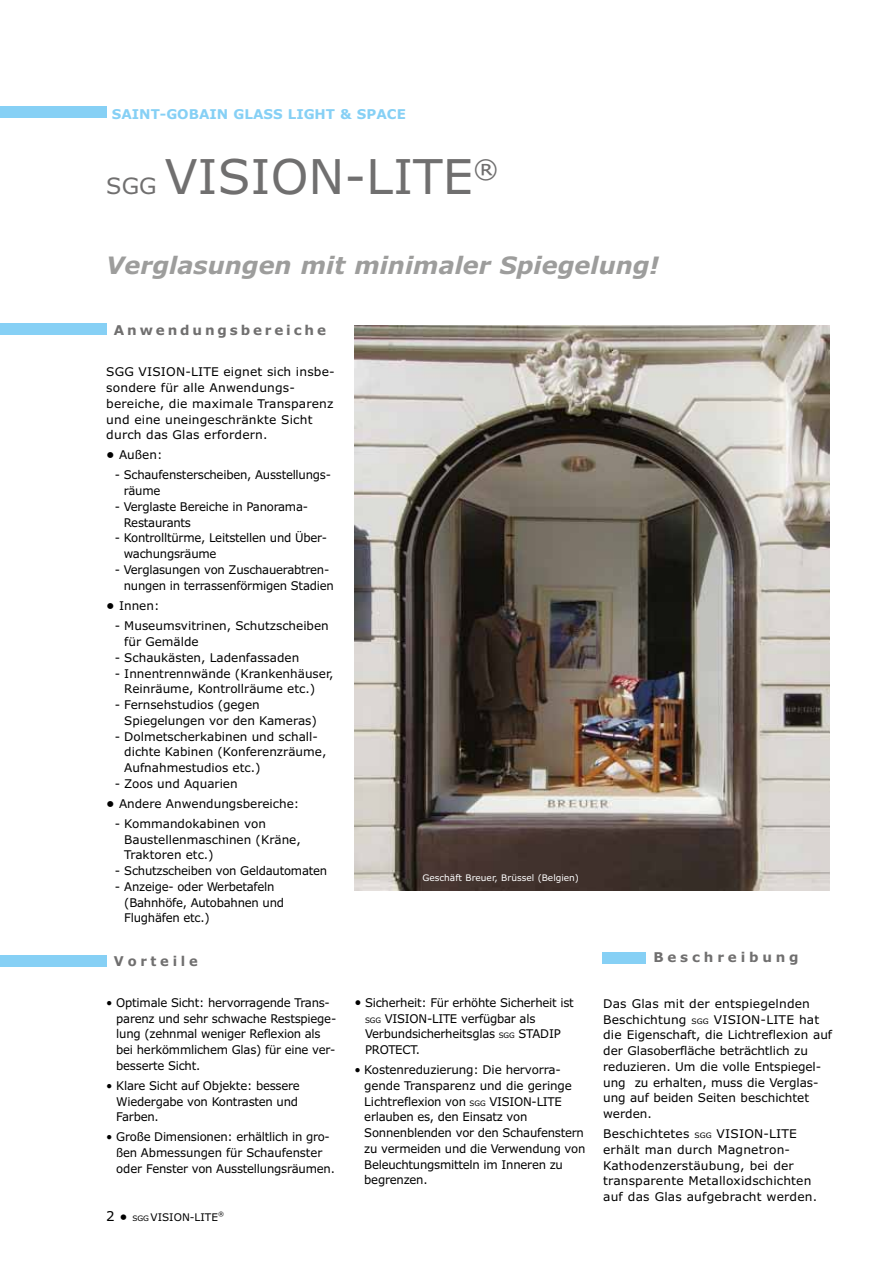
<style>
.page{position:relative;width:893px;height:1263px;background:#fff}
.page>*{position:absolute;margin:0;border:0;box-sizing:border-box;transform-origin:0 0}
.t1{font:48px "Verdana";color:#706f6f}
.t2{font:italic 700 24px "Verdana";color:#9d9d9c}
.t3{font:700 13.5px "Verdana";color:#706f6f}
.t4{font:700 13.5px "Verdana";color:#86d0f5}
.t5{font:12px/15.8px "Verdana";letter-spacing:-.005em;color:#000}
.t6{font:12px/15.8px "Verdana";letter-spacing:.015em;color:#000}
.t7{font:10.5px "Verdana";color:#000}
.t8{font:9px "Verdana";color:#fff}
.s1{font-size:22.5px}
.s2{font-weight:700}
.s3{font-size:13.5px}
.s4{font-size:15px}
.s5{font-size:7.5px}
</style>
<div class="page">
<div style="left:0;top:106px;width:106px;height:12px;background:#86d0f5"></div>
<div style="left:0;top:955px;width:106px;height:11px;background:#86d0f5"></div>
<div style="left:0;top:324px;width:106px;height:11px;background:#86d0f5"></div>
<img style="left:355px;top:325px;width:474px;height:565px">
<div style="left:602px;top:952px;width:44px;height:11px;background:#86d0f5"></div>
<p class="t4" style="left:112px;top:105px;width:296px">SAINT-GOBAIN GLASS LIGHT &amp; SPACE</p>
<h1 class="t1" style="left:106px;top:146px;width:394px"><span class="s1">SGG</span> VISION-LITE<sup>®</sup></h1>
<h2 class="t2" style="left:106px;top:249px;width:555px">Verglasungen mit minimaler Spiegelung!</h2>
<p class="t3" style="left:114px;top:322px;width:214px">Anwendungsbereiche</p>
<p class="t6" style="left:106px;top:364px;width:230px">SGG VISION-LITE eignet sich insbe&shy;sondere für alle Anwendungs&shy;bereiche, die maximale Transparenz und eine uneingeschränkte Sicht durch das Glas erfordern.</p>
<p class="t5" style="left:106px;top:447px;width:58px"><span class="s2">•</span> Außen:</p>
<p class="t5" style="left:124px;top:467px;width:209px;text-indent:-9px">- Schaufensterscheiben, Ausstel lungs - räume</p>
<p class="t5" style="left:124px;top:498px;width:186px;text-indent:-9px">- Verglaste Bereiche in Panorama-<br>Res tau rants</p>
<p class="t5" style="left:124px;top:530px;width:205px;text-indent:-9px">- Kontrolltürme, Leitstellen und Über&shy;wachungsräume</p>
<p class="t5" style="left:124px;top:561px;width:212px;text-indent:-9px">- Verglasungen von Zuschauerab tren - nungen in terrassenförmigen Stadien</p>
<p class="t5" style="left:106px;top:598px;width:55px"><span class="s2">•</span> Innen:</p>
<p class="t5" style="left:124px;top:618px;width:206px;text-indent:-9px">- Museumsvitrinen, Schutzscheiben für Gemälde</p>
<p class="t5" style="left:115px;top:649px;width:186px">- Schaukästen, Ladenfassaden</p>
<p class="t5" style="left:124px;top:665px;width:211px;text-indent:-9px">- Innentrennwände (Krankenhäuser,<br>Reinräume, Kontrollräume etc.)</p>
<p class="t5" style="left:124px;top:696px;width:194px;text-indent:-9px">- Fernsehstudios (gegen<br>Spiegelungen vor den Kameras)</p>
<p class="t5" style="left:124px;top:728px;width:204px;text-indent:-9px">- Dolmetscherkabinen und schall&shy;dichte Kabinen (Konferenzräume,<br>Aufnahmestudios etc.)</p>
<p class="t5" style="left:115px;top:775px;width:124px">- Zoos und Aquarien</p>
<p class="t5" style="left:106px;top:795px;width:195px"><span class="s2">•</span> Andere Anwendungsbereiche:</p>
<p class="t5" style="left:124px;top:815px;width:178px;text-indent:-9px">- Kommandokabinen von<br>Baustellen maschinen (Kräne,<br>Traktoren etc.)</p>
<p class="t5" style="left:115px;top:862px;width:214px">- Schutzscheiben von Geldautomaten</p>
<p class="t5" style="left:124px;top:878px;width:161px;text-indent:-9px">- Anzeige- oder Werbetafeln (Bahnhöfe, Autobahnen und<br>Flughäfen etc.)</p>
<p class="t3" style="left:114px;top:952px;width:85px">Vorteile</p>
<p class="t5" style="left:116px;top:994px;width:222px;text-indent:-10px">• Optimale Sicht: hervorragende Trans - parenz und sehr schwache Rest spiege - l ung (zehnmal weniger Reflexion als bei herkömmlichem Glas) für eine ver&shy;besserte Sicht.</p>
<p class="t5" style="left:116px;top:1077px;width:185px;text-indent:-10px">• Klare Sicht auf Objekte: bessere<br>Wieder gabe von Kontrasten und<br>Farben.</p>
<p class="t5" style="left:116px;top:1129px;width:220px;text-indent:-10px">• Große Dimensionen: erhältlich in gro - ßen Abmessungen für Schaufenster oder Fenster von Ausstellungsräumen.</p>
<p class="t7" style="left:106px;top:1210px;width:119px"><span class="s3">2</span> <span class="s4">•</span> <span class="s5">SGG</span> VISION-LITE<sup>®</sup></p>
<p class="t8" style="left:423px;top:872px;width:158px">Geschäft Breuer, Brüssel (Belgien)</p>
<p class="t5" style="left:365px;top:994px;width:210px;text-indent:-11px"><span class="s3">•</span> Sicherheit: Für erhöhte Sicherheit ist<br><span class="s5">SGG</span> VISION-LITE verfügbar als<br>Verbund sicherheitsglas <span class="s5">SGG</span> STADIP<br>PROTECT.</p>
<p class="t5" style="left:364px;top:1061px;width:223px;text-indent:-10px">• Kostenreduzierung: Die hervorra&shy;gende Transparenz und die geringe<br>Lichtre flexion von <span class="s5">SGG</span> VISION-LITE erlauben es, den Einsatz von<br>Sonnenblenden vor den Schaufenstern zu vermeiden und die Ver wendung von<br>Beleuchtungsmitteln im Inneren zu begrenzen.</p>
<p class="t3" style="left:653px;top:949px;width:147px">Beschreibung</p>
<p class="t5" style="left:603px;top:995px;width:231px">Das Glas mit der entspiegelnden<br>Be schich tung <span class="s5">SGG</span> VISION-LITE hat die Eigen schaft, die Lichtreflexion auf der Glas oberfläche beträchtlich zu reduzieren. Um die volle Entspiegel - ung zu er halten, muss die Verglas - ung auf beiden Seiten beschichtet werden.</p>
<p class="t6" style="left:603px;top:1125px;width:216px">Beschichtetes <span class="s5">SGG</span> VISION-LITE erhält man durch Magnetron-<br>Kathodenzer stäubung, bei der transparente Me tal loxidschichten auf das Glas aufgebracht werden.</p>
</div>
